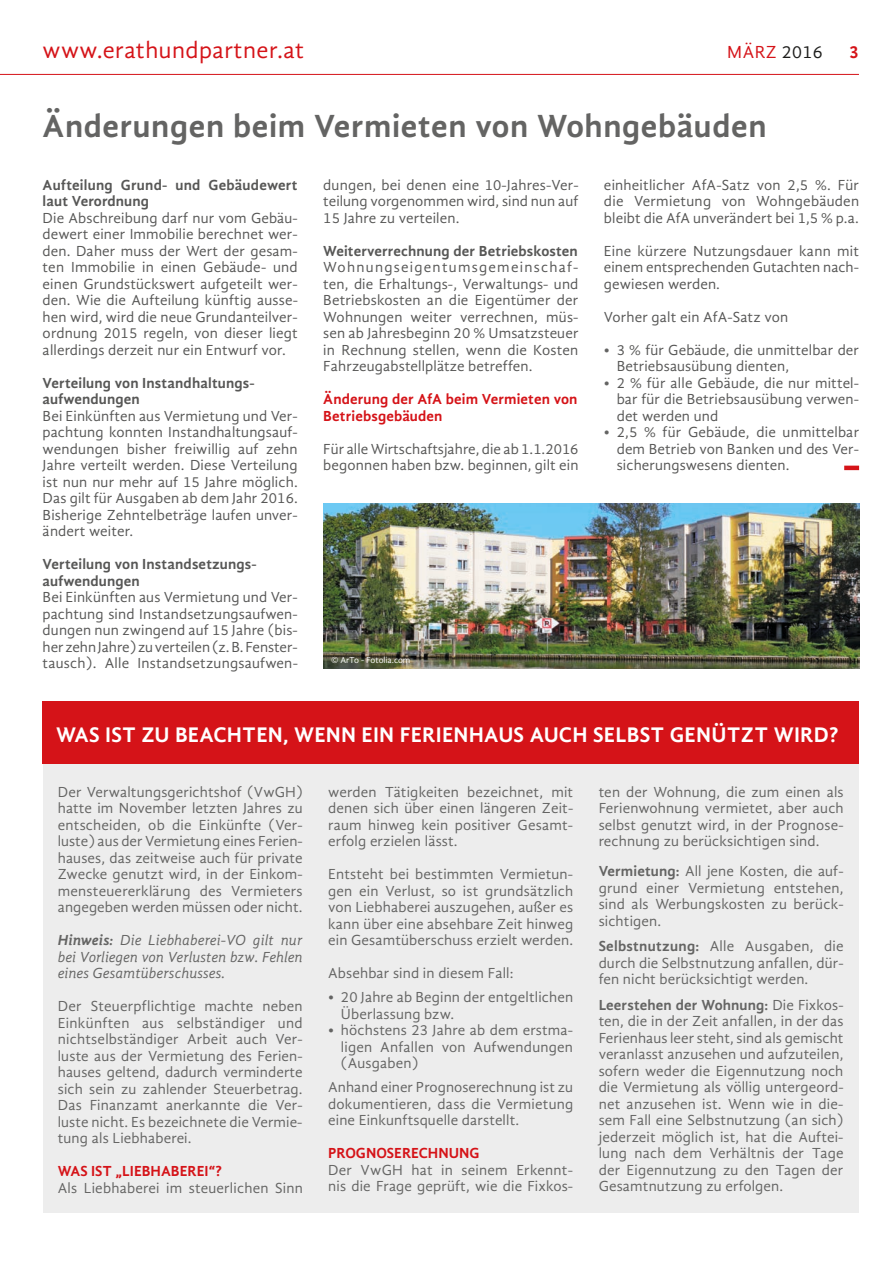
<style>
.page{position:relative;width:893px;height:1263px;background:#fff}
.page>*{position:absolute;margin:0;border:0;box-sizing:border-box;transform-origin:0 0}
.t1{font:700 33px "Gandhi Sans";letter-spacing:.02em;color:#646463}
.t2{font:24px "Gandhi Sans";letter-spacing:.02em;color:#d51318}
.t3{font:700 21.75px "Gandhi Sans";letter-spacing:.01em;color:#fff}
.t4{font:18px "Gandhi Sans";letter-spacing:.025em;color:#d51318}
.t5{font:700 18px "Gandhi Sans";color:#d51318}
.t6{font:15px/16.5px "Gandhi Sans";letter-spacing:.01em;color:#646463;text-align:justify}
.t7{font:15px/16.5px "Gandhi Sans";letter-spacing:.01em;color:#575756;text-align:justify}
.t8{font:700 15px/16.5px "Gandhi Sans";letter-spacing:.01em;color:#575756}
.t9{font:italic 15px/16.5px "Gandhi Sans";letter-spacing:.005em;color:#646463;text-align:justify}
.t10{font:700 15px/16.5px "Gandhi Sans";letter-spacing:.005em;color:#d51318}
.t11{font:9px "Gandhi Sans";color:#fff}
.s1{color:#1d1d1b}
.s2{color:#646463}
.s3{font-weight:700}
</style>
<div class="page">
<div style="left:43px;top:751px;width:815px;height:462px;background:#ededed"></div>
<div style="left:42px;top:702px;width:817px;height:62px;background:#d51318"></div>
<hr style="left:844px;top:466px;width:15px;height:4px;background:#d51318">
<img style="left:324px;top:503px;width:535px;height:165px">
<hr style="left:0;top:74px;width:859px;height:1px;background:#d51318">
<h2 class="t2" style="left:43px;top:37px;width:263px">www.erathundpartner.at</h2>
<p class="t4" style="left:727px;top:42px;width:97px">MÄRZ <span class="s1">2016</span></p>
<p class="t5" style="left:849px;top:42px;width:11px">3</p>
<h1 class="t1" style="left:43px;top:107px;width:725px">Änderungen beim Vermieten von Wohngebäuden</h1>
<p class="t8" style="left:43px;top:176px;width:256px">Aufteilung Grund- und Gebäudewert laut Verordnung</p>
<p class="t7" style="left:43px;top:209px;width:257px">Die Abschreibung darf nur vom Gebäu&shy;dewert einer Immobilie berechnet wer&shy;den. Daher muss der Wert der gesam&shy;ten Immobilie in einen Gebäude- und einen Grundstückswert aufgeteilt wer&shy;den. Wie die Aufteilung künftig ausse&shy;hen wird, wird die neue Grundanteilver&shy;ordnung 2015 regeln, von dieser liegt allerdings derzeit nur ein Entwurf vor.</p>
<p class="t8" style="left:43px;top:374px;width:214px">Verteilung von Instandhaltungs&shy;aufwendungen</p>
<p class="t7" style="left:43px;top:407px;width:257px">Bei Einkünften aus Vermietung und Ver&shy;pachtung konnten Instandhaltungsauf&shy;wendungen bisher freiwillig auf zehn Jahre verteilt werden. Diese Verteilung ist nun nur mehr auf 15 Jahre möglich.<br>Das gilt für Ausgaben ab dem Jahr 2016.<br>Bisherige Zehntelbeträge laufen unver&shy;ändert weiter.</p>
<p class="t8" style="left:43px;top:556px;width:216px">Verteilung von Instandsetzungs&shy;aufwendungen</p>
<p class="t7" style="left:43px;top:589px;width:257px">Bei Einkünften aus Vermietung und Ver&shy;pachtung sind Instandsetzungsaufwen&shy;dungen nun zwingend auf 15 Jahre (bis&shy;her zehn Jahre) zu verteilen (z. B. Fenster&shy;tausch). Alle Instandsetzungsaufwen-</p>
<p class="t7" style="left:323px;top:176px;width:257px">dungen, bei denen eine 10-Jahres-Ver&shy;teilung vorgenommen wird, sind nun auf 15 Jahre zu verteilen.</p>
<p class="t8" style="left:323px;top:242px;width:256px">Weiterverrechnung der Betriebskosten</p>
<p class="t7" style="left:323px;top:259px;width:257px">Wohnungseigentumsgemeinschaf&shy;ten, die Erhaltungs-, Verwaltungs- und Betriebskosten an die Eigentümer der Wohnungen weiter verrechnen, müs&shy;sen ab Jahresbeginn 20 % Umsatzsteuer in Rechnung stellen, wenn die Kosten Fahrzeugabstellplätze betreffen.</p>
<p class="t10" style="left:323px;top:391px;width:256px">Änderung der AfA beim Vermieten von<br>Betriebsgebäuden</p>
<p class="t7" style="left:323px;top:440px;width:257px">Für alle Wirtschaftsjahre, die ab 1.1.2016 begonnen haben bzw. beginnen, gilt ein</p>
<p class="t7" style="left:604px;top:176px;width:257px">einheitlicher AfA-Satz von 2,5 %. Für die Vermietung von Wohngebäuden bleibt die AfA unverändert bei 1,5 % p.a.</p>
<p class="t7" style="left:604px;top:242px;width:257px">Eine kürzere Nutzungsdauer kann mit einem entsprechenden Gutachten nach&shy;gewiesen werden.</p>
<p class="t7" style="left:604px;top:308px;width:186px">Vorher galt ein AfA-Satz von</p>
<p class="t7" style="left:617px;top:341px;width:244px;text-indent:-13px"><span class="s2">•</span> 3 % für Gebäude, die unmittelbar der<br>Betriebsausübung dienten,</p>
<p class="t7" style="left:617px;top:374px;width:244px;text-indent:-13px"><span class="s2">•</span> 2 % für alle Gebäude, die nur mittel&shy;bar für die Betriebsausübung verwen&shy;det werden und</p>
<p class="t7" style="left:617px;top:424px;width:244px;text-indent:-13px"><span class="s2">•</span> 2,5 % für Gebäude, die unmittelbar dem Betrieb von Banken und des Ver&shy;sicherungswesens dienten.</p>
<p class="t11" style="left:331px;top:655px;width:81px">© ArTo - Fotolia.com</p>
<h3 class="t3" style="left:56px;top:722px;width:784px">WAS IST ZU BEACHTEN, WENN EIN FERIENHAUS AUCH SELBST GENÜTZT WIRD?</h3>
<p class="t6" style="left:58px;top:784px;width:247px">Der Verwaltungsgerichtshof (VwGH) hatte im November letzten Jahres zu entscheiden, ob die Einkünfte (Ver&shy;luste) aus der Vermietung eines Ferien&shy;hauses, das zeitweise auch für private Zwecke genutzt wird, in der Einkom&shy;mensteuererklärung des Vermieters angegeben werden müssen oder nicht.</p>
<p class="t9" style="left:58px;top:932px;width:246px"><span class="s3">Hinweis:</span> Die Liebhaberei-VO gilt nur bei Vorliegen von Verlusten bzw. Fehlen eines Gesamtüberschusses.</p>
<p class="t6" style="left:58px;top:998px;width:247px">Der Steuerpflichtige machte neben Einkünften aus selbständiger und nichtselbständiger Arbeit auch Ver&shy;luste aus der Vermietung des Ferien&shy;hauses geltend, dadurch verminderte sich sein zu zahlender Steuerbetrag.<br>Das Finanzamt anerkannte die Ver&shy;luste nicht. Es bezeichnete die Vermie&shy;tung als Liebhaberei.</p>
<p class="t10" style="left:58px;top:1163px;width:166px">WAS IST „LIEBHABEREI“?</p>
<p class="t6" style="left:58px;top:1180px;width:247px">Als Liebhaberei im steuerlichen Sinn</p>
<p class="t6" style="left:328px;top:784px;width:247px">werden Tätigkeiten bezeichnet, mit denen sich über einen längeren Zeit&shy;raum hinweg kein positiver Gesamt&shy;erfolg erzielen lässt.</p>
<p class="t6" style="left:328px;top:866px;width:247px">Entsteht bei bestimmten Vermietun&shy;gen ein Verlust, so ist grundsätzlich von Liebhaberei auszugehen, außer es kann über eine absehbare Zeit hinweg ein Gesamtüberschuss erzielt werden.</p>
<p class="t6" style="left:328px;top:965px;width:187px">Absehbar sind in diesem Fall:</p>
<p class="t6" style="left:341px;top:989px;width:234px;text-indent:-13px">• 20 Jahre ab Beginn der entgeltlichen<br>Überlassung bzw.</p>
<p class="t6" style="left:341px;top:1022px;width:234px;text-indent:-13px">• höchstens 23 Jahre ab dem erstma&shy;ligen Anfallen von Aufwendungen (Ausgaben)</p>
<p class="t6" style="left:328px;top:1079px;width:247px">Anhand einer Prognoserechnung ist zu dokumentieren, dass die Vermietung eine Einkunftsquelle darstellt.</p>
<p class="t10" style="left:328px;top:1145px;width:153px">PROGNOSERECHNUNG</p>
<p class="t6" style="left:328px;top:1162px;width:246px">Der VwGH hat in seinem Erkennt&shy;nis die Frage geprüft, wie die Fixkos-</p>
<p class="t6" style="left:599px;top:784px;width:247px">ten der Wohnung, die zum einen als Ferienwohnung vermietet, aber auch selbst genutzt wird, in der Prognose&shy;rechnung zu berücksichtigen sind.</p>
<p class="t6" style="left:599px;top:863px;width:247px"><span class="s3">Vermietung:</span> All jene Kosten, die auf&shy;grund einer Vermietung entstehen, sind als Werbungskosten zu berück&shy;sichtigen.</p>
<p class="t6" style="left:599px;top:938px;width:247px"><span class="s3">Selbstnutzung:</span> Alle Ausgaben, die durch die Selbstnutzung anfallen, dür&shy;fen nicht berücksichtigt werden.</p>
<p class="t6" style="left:599px;top:997px;width:246px"><span class="s3">Leerstehen der Wohnung:</span> Die Fixkos&shy;ten, die in der Zeit anfallen, in der das Ferienhaus leer steht, sind als gemischt veranlasst anzusehen und aufzuteilen, sofern weder die Eigennutzung noch die Vermietung als völlig untergeord&shy;net anzusehen ist. Wenn wie in die&shy;sem Fall eine Selbstnutzung (an sich) jederzeit möglich ist, hat die Auftei&shy;lung nach dem Verhältnis der Tage der Eigennutzung zu den Tagen der Gesamtnutzung zu erfolgen.</p>
</div>
